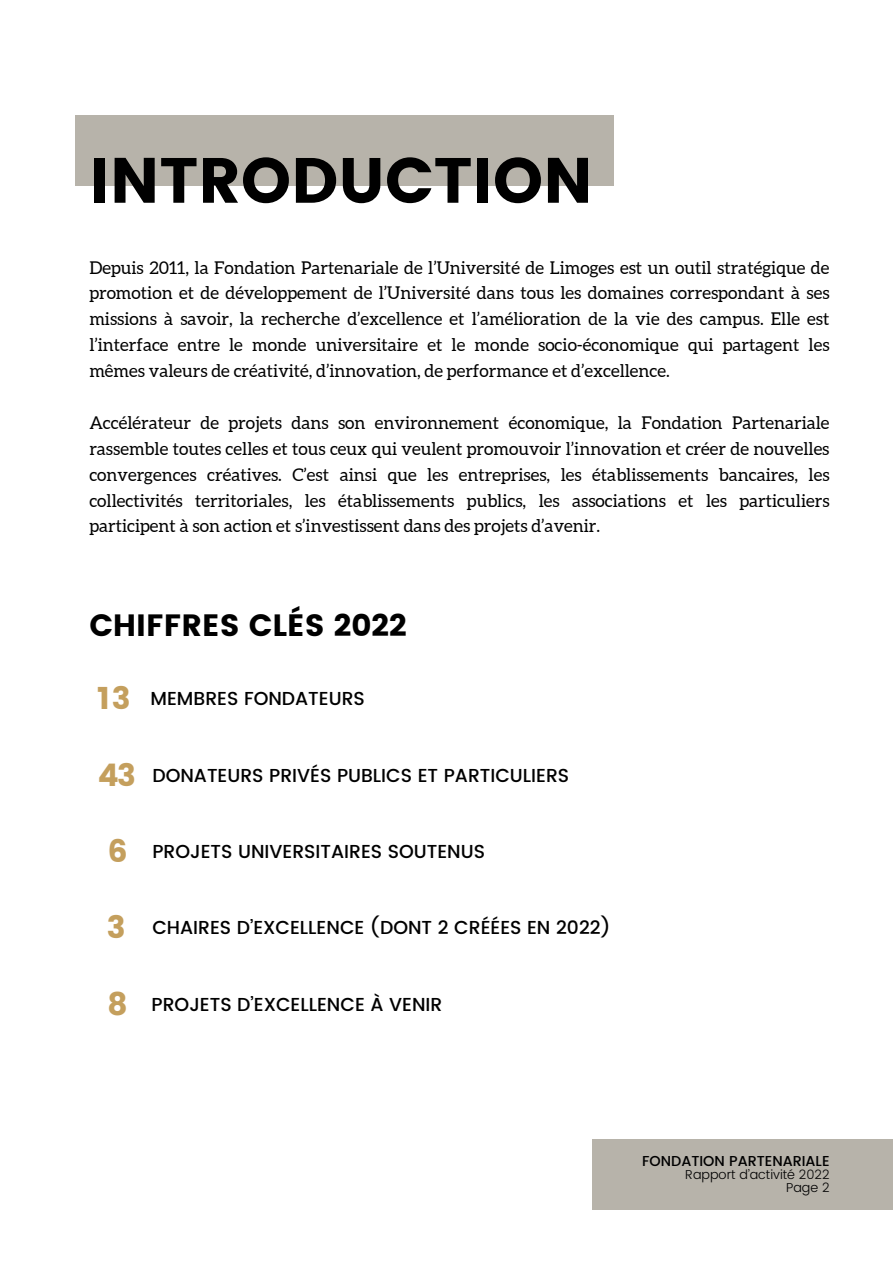
<style>
.page{position:relative;width:893px;height:1264px;background:#fff}
.page>*{position:absolute;margin:0;border:0;box-sizing:border-box;transform-origin:0 0}
.t1{font:63.75px "Poppins";color:#000}
.t2{font:31.05px "Poppins";color:#c49f5d}
.t3{font:30.75px "Poppins";color:#000}
.t4{font:500 18.75px "Poppins";color:#000}
.t5{font:17.55px/25.8px "Aleo";color:#000;text-align:justify}
.t6{font:500 14.4px "Poppins";color:#000}
.t7{font:300 12.9px/12.9px "Poppins";color:#000;text-align:right}
</style>
<div class="page">
<div style="left:75px;top:115px;width:539px;height:70px;background:#b7b3aa"></div>
<div style="left:592px;top:1138px;width:300px;height:71px;background:#b7b3aa"></div>
<h1 class="t1" style="left:89px;top:143px;width:505px">INTRODUCTION</h1>
<p class="t5" style="left:89px;top:254px;width:741px">Depuis 2011, la Fondation Partenariale de l’Université de Limoges est un outil stratégique de promotion et de développement de l’Université dans tous les domaines correspondant à ses missions à savoir, la recherche d’excellence et l’amélioration de la vie des campus. Elle est l’interface entre le monde universitaire et le monde socio-économique qui partagent les mêmes valeurs de créativité, d’innovation, de performance et d’excellence.</p>
<p class="t5" style="left:89px;top:409px;width:741px">Accélérateur de projets dans son environnement économique, la Fondation Partenariale rassemble toutes celles et tous ceux qui veulent promouvoir l’innovation et créer de nouvelles convergences créatives. C’est ainsi que les entreprises, les établissements bancaires, les collectivités territoriales, les établissements publics, les associations et les particuliers participent à son action et s’investissent dans des projets d’avenir.</p>
<h3 class="t3" style="left:89px;top:608px;width:319px">CHIFFRES CLÉS 2022</h3>
<h2 class="t2" style="left:97px;top:680px;width:35px">13</h2>
<p class="t4" style="left:151px;top:687px;width:216px">MEMBRES FONDATEURS</p>
<h2 class="t2" style="left:98px;top:756px;width:40px">43</h2>
<p class="t4" style="left:152px;top:764px;width:418px">DONATEURS PRIVÉS PUBLICS ET PARTICULIERS</p>
<h2 class="t2" style="left:108px;top:833px;width:21px">6</h2>
<p class="t4" style="left:152px;top:840px;width:334px">PROJETS UNIVERSITAIRES SOUTENUS</p>
<h2 class="t2" style="left:107px;top:909px;width:20px">3</h2>
<h2 class="t2" style="left:108px;top:985px;width:22px">8</h2>
<p class="t4" style="left:152px;top:917px;width:460px">CHAIRES D’EXCELLENCE (DONT 2 CRÉÉES EN 2022)</p>
<p class="t4" style="left:152px;top:993px;width:292px">PROJETS D’EXCELLENCE À VENIR</p>
<p class="t6" style="left:642px;top:1152px;width:189px">FONDATION PARTENARIALE</p>
<p class="t7" style="left:685px;top:1167px;width:146px">Rapport d’activité 2022<br>Page 2</p>
</div>
